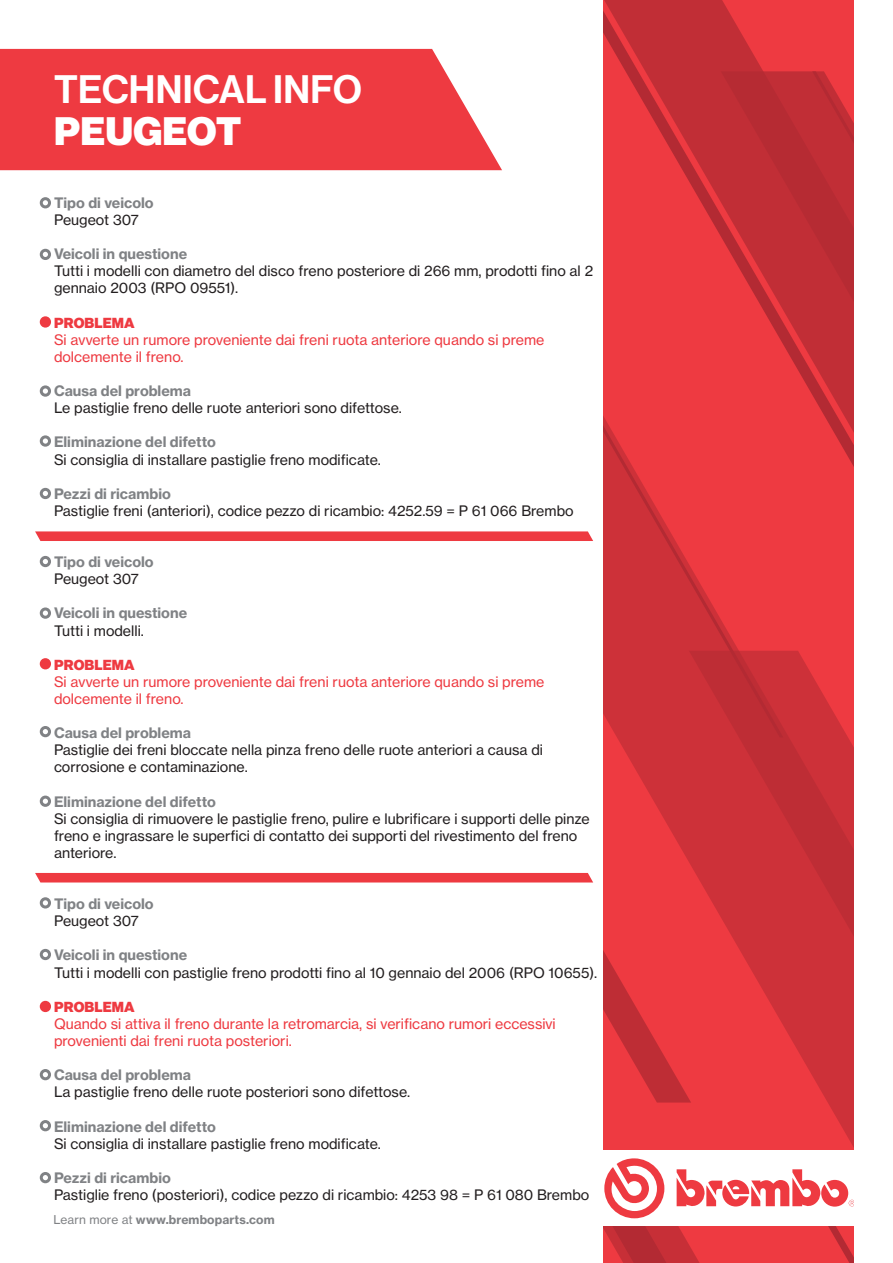
<style>
.page{position:relative;width:893px;height:1263px;background:#fff}
.page>*{position:absolute;margin:0;border:0;box-sizing:border-box;transform-origin:0 0}
.t1{font:500 38.85px "BW Haas Head 65";letter-spacing:.01em;color:#fff}
.t2{font:900 38.85px "BW Haas Head 95";letter-spacing:.01em;color:#fff}
.t3{font:14.25px/17.1px "BW Haas Text 55 Roman";color:#231f20}
.t4{font:14.25px/17.1px "BW Haas Text 55 Roman";color:#ee3a41}
.t5{font:700 14.25px "BW Haas Text 75";color:#808285}
.t6{font:900 14.25px "BW Haas Head 95";letter-spacing:.01em;color:#ee3a41}
.t7{font:700 12px "BW Haas Text 75";letter-spacing:.01em;color:#808285}
.s1{font-family:"BW Haas Text 55 Roman";font-weight:400}
</style>
<div class="page">
<svg style="left:783px;top:0;width:71px;height:350px;background:#ca3038"></svg>
<svg style="left:603px;top:350px;width:251px;height:913px;background:#e0474e"></svg>
<svg style="left:603px;top:0;width:180px;height:737px;background:#db343c"></svg>
<svg style="left:812px;top:71px;width:42px;height:140px;background:#c42e36"></svg>
<div style="left:40px;top:197px;width:11px;height:11px;border:3px solid #808285;border-radius:50%"></div>
<div style="left:40px;top:556px;width:11px;height:11px;border:3px solid #808285;border-radius:50%"></div>
<div style="left:40px;top:897px;width:11px;height:11px;border:3px solid #808285;border-radius:50%"></div>
<div style="left:40px;top:249px;width:11px;height:11px;border:3px solid #808285;border-radius:50%"></div>
<div style="left:40px;top:607px;width:11px;height:12px;border:3px solid #808285;border-radius:50%"></div>
<div style="left:40px;top:949px;width:11px;height:11px;border:3px solid #808285;border-radius:50%"></div>
<div style="left:41px;top:318px;width:9px;height:8px;background:#ee3a41;border-radius:50%"></div>
<div style="left:40px;top:316px;width:11px;height:12px;border:3px solid #ee3a41;border-radius:50%"></div>
<div style="left:41px;top:660px;width:9px;height:8px;background:#ee3a41;border-radius:50%"></div>
<div style="left:40px;top:658px;width:11px;height:11px;border:3px solid #ee3a41;border-radius:50%"></div>
<div style="left:41px;top:1002px;width:9px;height:8px;background:#ee3a41;border-radius:50%"></div>
<div style="left:40px;top:1001px;width:11px;height:11px;border:3px solid #ee3a41;border-radius:50%"></div>
<div style="left:40px;top:385px;width:11px;height:12px;border:3px solid #808285;border-radius:50%"></div>
<div style="left:40px;top:726px;width:11px;height:11px;border:3px solid #808285;border-radius:50%"></div>
<div style="left:40px;top:1069px;width:11px;height:11px;border:3px solid #808285;border-radius:50%"></div>
<div style="left:40px;top:435px;width:11px;height:12px;border:3px solid #808285;border-radius:50%"></div>
<div style="left:40px;top:488px;width:11px;height:11px;border:3px solid #808285;border-radius:50%"></div>
<div style="left:40px;top:795px;width:11px;height:12px;border:3px solid #808285;border-radius:50%"></div>
<div style="left:40px;top:1120px;width:11px;height:11px;border:3px solid #808285;border-radius:50%"></div>
<div style="left:40px;top:1172px;width:11px;height:11px;border:3px solid #808285;border-radius:50%"></div>
<svg style="left:0;top:49px;width:502px;height:121px;background:#ef474e"></svg>
<svg style="left:35px;top:531px;width:558px;height:10px;background:#ee444b"></svg>
<div style="left:35px;top:873px;width:558px;height:9px;background:#ee3a41"></div>
<h1 class="t1" style="left:54px;top:67px;width:309px">TECHNICAL INFO</h1>
<h1 class="t2" style="left:54px;top:109px;width:188px">PEUGEOT</h1>
<p class="t5" style="left:54px;top:194px;width:101px">Tipo di veicolo</p>
<p class="t3" style="left:54px;top:211px;width:86px">Peugeot 307</p>
<p class="t5" style="left:54px;top:245px;width:135px">Veicoli in questione</p>
<p class="t3" style="left:54px;top:263px;width:541px">Tutti i modelli con diametro del disco freno posteriore di 266 mm, prodotti fino al 2 gennaio 2003 (RPO 09551).</p>
<p class="t6" style="left:54px;top:314px;width:82px">PROBLEMA</p>
<p class="t4" style="left:54px;top:331px;width:492px">Si avverte un rumore proveniente dai freni ruota anteriore quando si preme dolcemente il freno.</p>
<p class="t5" style="left:54px;top:382px;width:139px">Causa del problema</p>
<p class="t3" style="left:54px;top:399px;width:350px">Le pastiglie freno delle ruote anteriori sono difettose.</p>
<p class="t5" style="left:54px;top:433px;width:164px">Eliminazione del difetto</p>
<p class="t3" style="left:54px;top:451px;width:328px">Si consiglia di installare pastiglie freno modificate.</p>
<p class="t5" style="left:54px;top:484px;width:118px">Pezzi di ricambio</p>
<p class="t3" style="left:54px;top:502px;width:521px">Pastiglie freni (anteriori), codice pezzo di ricambio: 4252.59 = P 61 066 Brembo</p>
<p class="t5" style="left:54px;top:553px;width:101px">Tipo di veicolo</p>
<p class="t3" style="left:54px;top:570px;width:86px">Peugeot 307</p>
<p class="t5" style="left:54px;top:604px;width:135px">Veicoli in questione</p>
<p class="t3" style="left:54px;top:622px;width:91px">Tutti i modelli.</p>
<p class="t6" style="left:54px;top:656px;width:82px">PROBLEMA</p>
<p class="t4" style="left:54px;top:673px;width:492px">Si avverte un rumore proveniente dai freni ruota anteriore quando si preme dolcemente il freno.</p>
<p class="t5" style="left:54px;top:724px;width:139px">Causa del problema</p>
<p class="t3" style="left:54px;top:741px;width:490px">Pastiglie dei freni bloccate nella pinza freno delle ruote anteriori a causa di corrosione e contaminazione.</p>
<p class="t5" style="left:54px;top:792px;width:164px">Eliminazione del difetto</p>
<p class="t3" style="left:54px;top:810px;width:537px">Si consiglia di rimuovere le pastiglie freno, pulire e lubrificare i supporti delle pinze freno e ingrassare le superfici di contatto dei supporti del rivestimento del freno anteriore.</p>
<p class="t5" style="left:54px;top:895px;width:101px">Tipo di veicolo</p>
<p class="t3" style="left:54px;top:912px;width:86px">Peugeot 307</p>
<p class="t5" style="left:54px;top:946px;width:135px">Veicoli in questione</p>
<p class="t3" style="left:54px;top:964px;width:545px">Tutti i modelli con pastiglie freno prodotti fino al 10 gennaio del 2006 (RPO 10655).</p>
<p class="t6" style="left:54px;top:998px;width:82px">PROBLEMA</p>
<p class="t4" style="left:54px;top:1015px;width:503px">Quando si attiva il freno durante la retromarcia, si verificano rumori eccessivi provenienti dai freni ruota posteriori.</p>
<p class="t5" style="left:54px;top:1066px;width:139px">Causa del problema</p>
<p class="t3" style="left:54px;top:1083px;width:358px">La pastiglie freno delle ruote posteriori sono difettose.</p>
<p class="t5" style="left:54px;top:1117px;width:164px">Eliminazione del difetto</p>
<p class="t3" style="left:54px;top:1135px;width:328px">Si consiglia di installare pastiglie freno modificate.</p>
<p class="t5" style="left:54px;top:1168px;width:118px">Pezzi di ricambio</p>
<p class="t3" style="left:54px;top:1186px;width:537px">Pastiglie freno (posteriori), codice pezzo di ricambio: 4253 98 = P 61 080 Brembo</p>
<p class="t7" style="left:54px;top:1212px;width:223px"><span class="s1">Learn more at</span> www.bremboparts.com</p>
</div>
